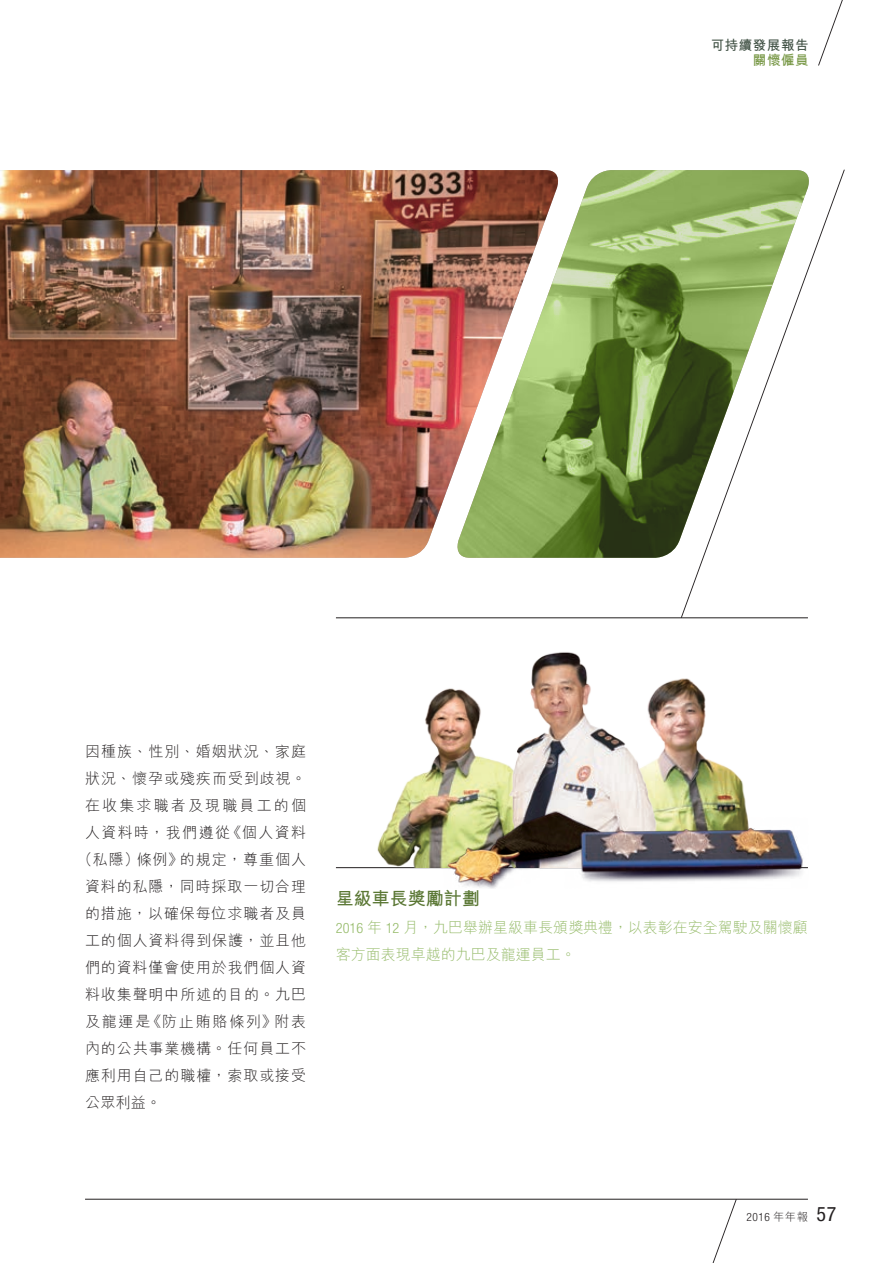
<style>
.page{position:relative;width:893px;height:1263px;background:#fff}
.page>*{position:absolute;margin:0;border:0;box-sizing:border-box;transform-origin:0 0}
.t1{font:700 18px "M Hei HK";color:#5a7734}
.t2{font:300 15px "M Hei HK";letter-spacing:.06em;color:#231f20}
.t3{font:300 15px/27px "M Hei HK";color:#96bb6a}
.t4{font:300 15px "M Hei HK";letter-spacing:.095em;color:#231f20}
.t5{font:300 15px "M Hei HK";letter-spacing:.12em;color:#231f20}
.t6{font:300 15px "M Hei HK";letter-spacing:.145em;color:#231f20}
.t7{font:700 13.5px "M Hei HK";letter-spacing:.04em;color:#3d4e41}
.t8{font:700 13.5px "M Hei HK";color:#789846}
.t9{font:300 condensed 11.4px "Helvetica Neue LT Std";color:#231f20}
.s1{font-family:"Helvetica Neue LT Std";font-stretch:condensed;font-size:14.25px}
.s2{font-family:"M Hei HK";font-stretch:normal;font-size:11.25px}
.s3{font-weight:400;font-size:19.95px}
</style>
<div class="page">
<hr style="left:85px;top:1199px;width:723px;height:1px;background:#231f20">
<svg style="left:695px;top:1199px;width:42px;height:64px"></svg>
<svg style="left:818px;top:0;width:25px;height:66px"></svg>
<img style="left:0;top:170px;width:452px;height:388px">
<img style="left:452px;top:170px;width:229px;height:388px">
<svg style="left:681px;top:169px;width:164px;height:448px"></svg>
<hr style="left:336px;top:617px;width:472px;height:1px;background:#231f20">
<hr style="left:336px;top:867px;width:472px;height:1px;background:#231f20">
<img style="left:674px;top:678px;width:54px;height:90px">
<img style="left:377px;top:688px;width:87px;height:179px">
<img style="left:464px;top:618px;width:210px;height:150px">
<img style="left:427px;top:768px;width:381px;height:121px">
<p class="t7" style="left:711px;top:35px;width:99px">可持續發展報告</p>
<p class="t8" style="left:753px;top:51px;width:57px">關懷僱員</p>
<p class="t2" style="left:85px;top:741px;width:223px">因種族、性別、婚姻狀況、家庭</p>
<p class="t2" style="left:85px;top:768px;width:223px">狀況、懷孕或殘疾而受到歧視。</p>
<p class="t6" style="left:85px;top:795px;width:223px">在收集求職者及現職員工的個</p>
<p class="t4" style="left:85px;top:822px;width:223px">人資料時，我們遵從《個人資料</p>
<p class="t2" style="left:78px;top:849px;width:230px">（私隱）條例》的規定，尊重個人</p>
<p class="t2" style="left:85px;top:876px;width:223px">資料的私隱，同時採取一切合理</p>
<p class="t2" style="left:85px;top:903px;width:223px">的措施，以確保每位求職者及員</p>
<p class="t2" style="left:85px;top:930px;width:223px">工的個人資料得到保護，並且他</p>
<p class="t2" style="left:85px;top:957px;width:223px">們的資料僅會使用於我們個人資</p>
<p class="t2" style="left:85px;top:984px;width:223px">料收集聲明中所述的目的。九巴</p>
<p class="t5" style="left:85px;top:1011px;width:223px">及龍運是《防止賄賂條列》附表</p>
<p class="t2" style="left:85px;top:1038px;width:223px">內的公共事業機構。任何員工不</p>
<p class="t2" style="left:85px;top:1065px;width:223px">應利用自己的職權，索取或接受</p>
<p class="t2" style="left:85px;top:1092px;width:78px">公眾利益。</p>
<p class="t1" style="left:336px;top:885px;width:146px">星級車長獎勵計劃</p>
<p class="t3" style="left:336px;top:914px;width:473px"><span class="s1">2016</span> 年 <span class="s1">12</span> 月，九巴舉辦星級車長頒獎典禮，以表彰在安全駕駛及關懷顧客方面表現卓越的九巴及龍運員工。</p>
<p class="t9" style="left:747px;top:1210px;width:91px">2016 <span class="s2">年年報</span> <span class="s3">57</span></p>
</div>
